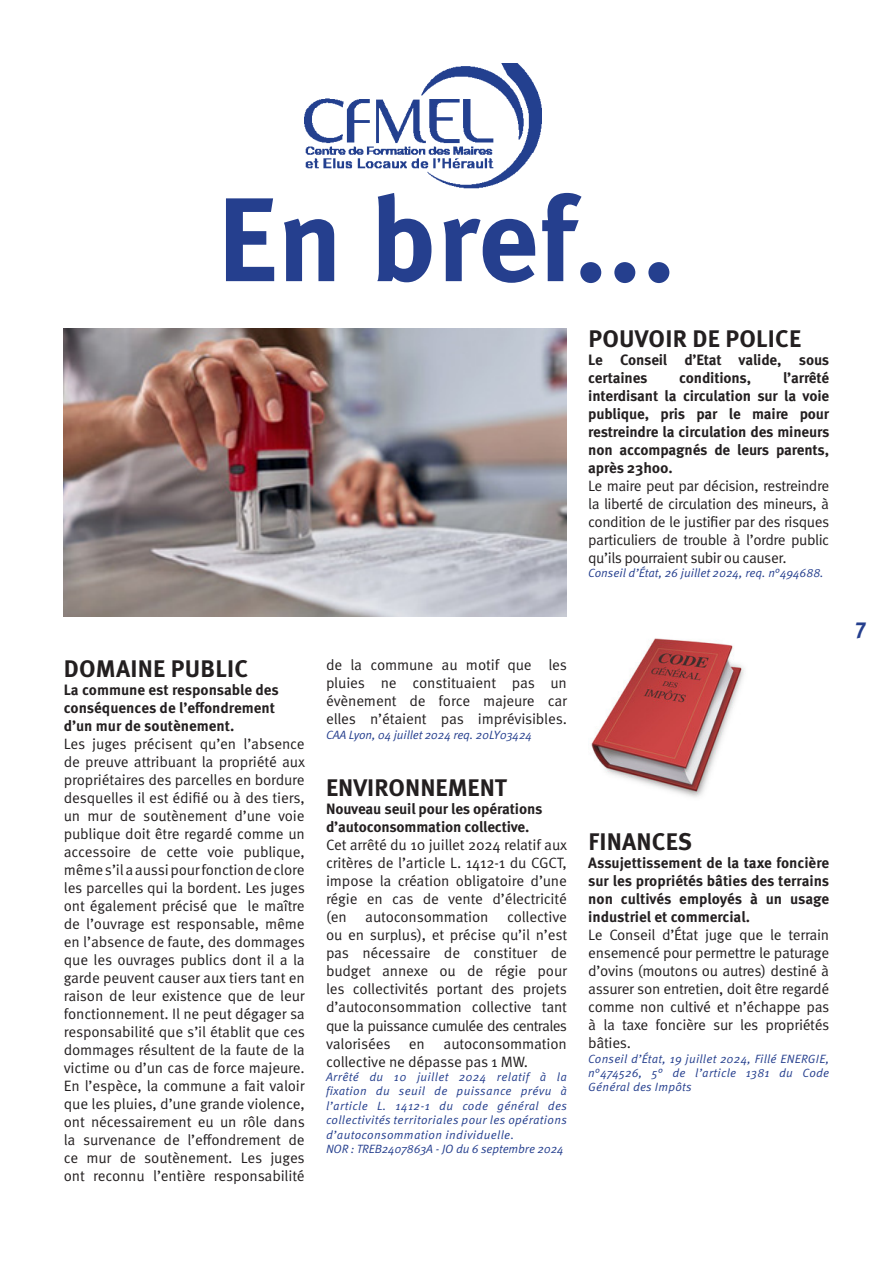
<style>
.page{position:relative;width:893px;height:1263px;background:#fff}
.page>*{position:absolute;margin:0;border:0;box-sizing:border-box;transform-origin:0 0}
.t1{font:700 119.1px "Meta Pro";color:#253f8e}
.t2{font:700 24px "Meta Pro";letter-spacing:.01em;color:#231f20}
.t3{font:700 22.5px "Meta Pro";color:#253f8e}
.t4{font:15px/18px "Meta Pro Norm";letter-spacing:-.015em;color:#231f20;text-align:justify}
.t5{font:700 15px/18px "Meta Pro";letter-spacing:-.01em;color:#231f20}
.t6{font:12px/14.4px "Meta Pro Norm Ita";color:#253f8e;text-align:justify}
</style>
<div class="page">
<img style="left:304px;top:64px;width:237px;height:125px">
<img style="left:64px;top:329px;width:503px;height:288px">
<img style="left:591px;top:638px;width:154px;height:159px">
<p class="t1" style="left:217px;top:147px;width:460px">En bref...</p>
<p class="t2" style="left:588px;top:320px;width:214px">POUVOIR DE POLICE</p>
<p class="t5" style="left:588px;top:350px;width:243px">Le Conseil d’Etat valide, sous certaines</p>
<p class="t5" style="left:588px;top:368px;width:243px;text-align:justify;text-indent:195px">l’arrêté interdisant la circulation sur la voie publique, pris par le maire pour restreindre la circulation des mineurs non accompagnés de leurs parents, après 23h00.</p>
<p class="t4" style="left:588px;top:476px;width:243px">Le maire peut par décision, restreindre la liberté de circulation des mineurs, à condition de le justifier par des risques particuliers de trouble à l’ordre public qu’ils pourraient subir ou causer.</p>
<p class="t6" style="left:588px;top:565px;width:237px">Conseil d’État, 26 juillet 2024, req. n°494688.</p>
<p class="t5" style="left:679px;top:368px;width:73px">conditions,</p>
<p class="t2" style="left:64px;top:650px;width:186px">DOMAINE PUBLIC</p>
<p class="t5" style="left:64px;top:680px;width:217px">La commune est responsable des conséquences de l’effondrement d’un mur de soutènement.</p>
<p class="t4" style="left:64px;top:734px;width:243px">Les juges précisent qu’en l’absence de preuve attribuant la propriété aux propriétaires des parcelles en bordure desquelles il est édifié ou à des tiers, un mur de soutènement d’une voie publique doit être regardé comme un accessoire de cette voie publique, même s’il a aussi pour fonction de clore les parcelles qui la bordent. Les juges ont également précisé que le maître de l’ouvrage est responsable, même en l’absence de faute, des dommages que les ouvrages publics dont il a la garde peuvent causer aux tiers tant en raison de leur existence que de leur fonctionnement. Il ne peut dégager sa responsabilité que s’il établit que ces dommages résultent de la faute de la victime ou d’un cas de force majeure.</p>
<p class="t4" style="left:64px;top:1076px;width:243px">En l’espèce, la commune a fait valoir que les pluies, d’une grande violence, ont nécessairement eu un rôle dans la survenance de l’effondrement de ce mur de soutènement. Les juges ont reconnu l’entière responsabilité</p>
<p class="t4" style="left:326px;top:655px;width:243px">de la commune au motif que les pluies ne constituaient pas un évènement de force majeure car elles n’étaient pas imprévisibles.</p>
<p class="t6" style="left:326px;top:727px;width:208px">CAA Lyon, 04 juillet 2024 req. 20LY03424</p>
<p class="t2" style="left:326px;top:769px;width:182px">ENVIRONNEMENT</p>
<p class="t5" style="left:326px;top:799px;width:218px">Nouveau seuil pour les opérations d’autoconsommation collective.</p>
<p class="t4" style="left:326px;top:835px;width:243px">Cet arrêté du 10 juillet 2024 relatif aux critères de l’article L. 1412-1 du CGCT, impose la création obligatoire d’une régie en cas de vente d’électricité (en autoconsommation collective ou en surplus), et précise qu’il n’est pas nécessaire de constituer de budget annexe ou de régie pour les collectivités portant des projets d’autoconsommation collective tant que la puissance cumulée des centrales valorisées en autoconsommation collective ne dépasse pas 1 MW.</p>
<p class="t6" style="left:326px;top:1069px;width:243px">Arrêté du 10 juillet 2024 relatif à la fixation du seuil de puissance prévu à l’article L. 1412-1 du code général des collectivités territoriales pour les opérations d’autoconsommation individuelle.</p>
<p class="t6" style="left:326px;top:1141px;width:239px">NOR : TREB2407863A - JO du 6 septembre 2024</p>
<p class="t2" style="left:588px;top:823px;width:105px">FINANCES</p>
<p class="t5" style="left:588px;top:853px;width:243px;text-align:justify">Assujettissement de la taxe foncière sur les propriétés bâties des terrains non cultivés employés à un usage industriel et commercial.</p>
<p class="t4" style="left:588px;top:925px;width:243px">Le Conseil d’État juge que le terrain ensemencé pour permettre le paturage d’ovins (moutons ou autres) destiné à assurer son entretien, doit être regardé comme non cultivé et n’échappe pas à la taxe foncière sur les propriétés bâties.</p>
<p class="t6" style="left:588px;top:1050px;width:242px">Conseil d’État, 19 juillet 2024, Fillé ENERGIE, n°474526, 5° de l’article 1381 du Code Général des Impôts</p>
<p class="t3" style="left:855px;top:608px;width:13px">7</p>
</div>
